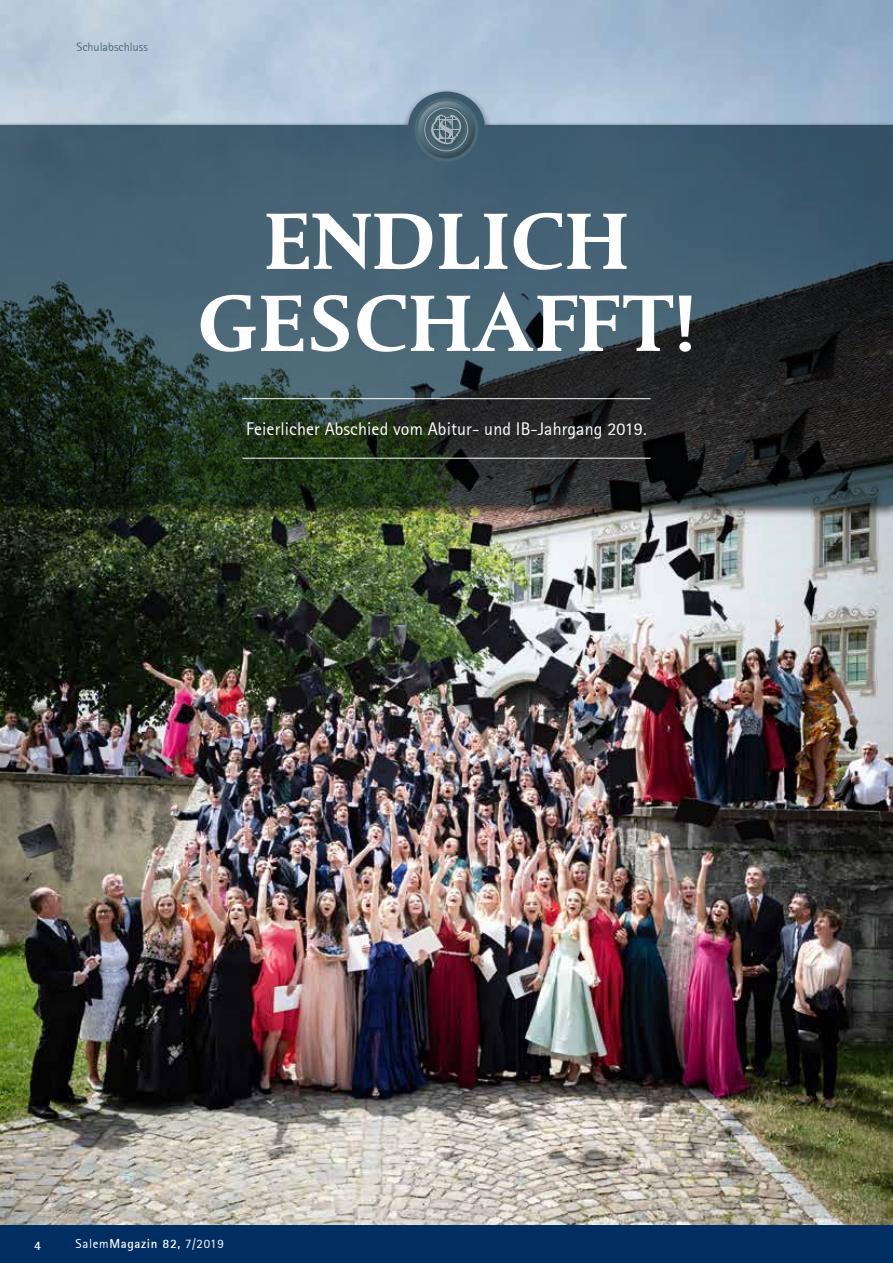
<style>
.page{position:relative;width:893px;height:1263px;background:#fff}
.page>*{position:absolute;margin:0;border:0;box-sizing:border-box;transform-origin:0 0}
.t1{font:700 82.05px/82.1px "DTL Albertina ST";color:#fff;text-align:center}
.t2{font:18px "Rotis Sans Serif";letter-spacing:.005em;color:#fff}
.t3{font:12.9px "Rotis Sans Serif";letter-spacing:.05em;color:#fff}
.t4{font:700 12.75px "Rotis Sans Serif";color:#fff}
.t5{font:12.15px "Rotis Sans Serif";color:#4d6a77}
.s1{font-weight:700}
</style>
<div class="page">
<div style="left:0;top:1225px;width:893px;height:38px;background:#002e63"></div>
<img style="left:0;top:0;width:893px;height:1225px">
<div style="left:0;top:88px;width:893px;height:430px;background:#000;opacity:.64"></div>
<svg style="left:0;top:92px;width:893px;height:414px;background:#3e525a"></svg>
<div style="left:415px;top:98px;width:63px;height:64px;background:#4d6a77;border-radius:50%"></div>
<div style="left:417px;top:100px;width:59px;height:47px;background:#fff;opacity:.31"></div>
<div style="left:417px;top:110px;width:59px;height:49px;background:#000;opacity:.28"></div>
<div style="left:423px;top:105px;width:51px;height:53px;background:#000;opacity:.75"></div>
<svg style="left:424px;top:107px;width:44px;height:44px"></svg>
<hr style="left:242px;top:398px;width:409px;height:1px;background:#fff">
<hr style="left:242px;top:458px;width:409px;height:1px;background:#fff">
<p class="t5" style="left:77px;top:40px;width:73px">Schulabschluss</p>
<p class="t5" style="left:77px;top:40px;width:60px">Kapitelreiter</p>
<h1 class="t1" style="left:197px;top:199px;width:501px">ENDLICH<br>GESCHAFFT!</h1>
<p class="t2" style="left:246px;top:418px;width:402px">Feierlicher Abschied vom Abitur- und IB-Jahrgang 2019.</p>
<p class="t4" style="left:34px;top:1238px;width:8px">4</p>
<p class="t3" style="left:76px;top:1236px;width:150px">Salem<span class="s1">Magazin 82,</span> 7/2019</p>
<p class="t4" style="left:34px;top:1236px;width:8px">4</p>
</div>
